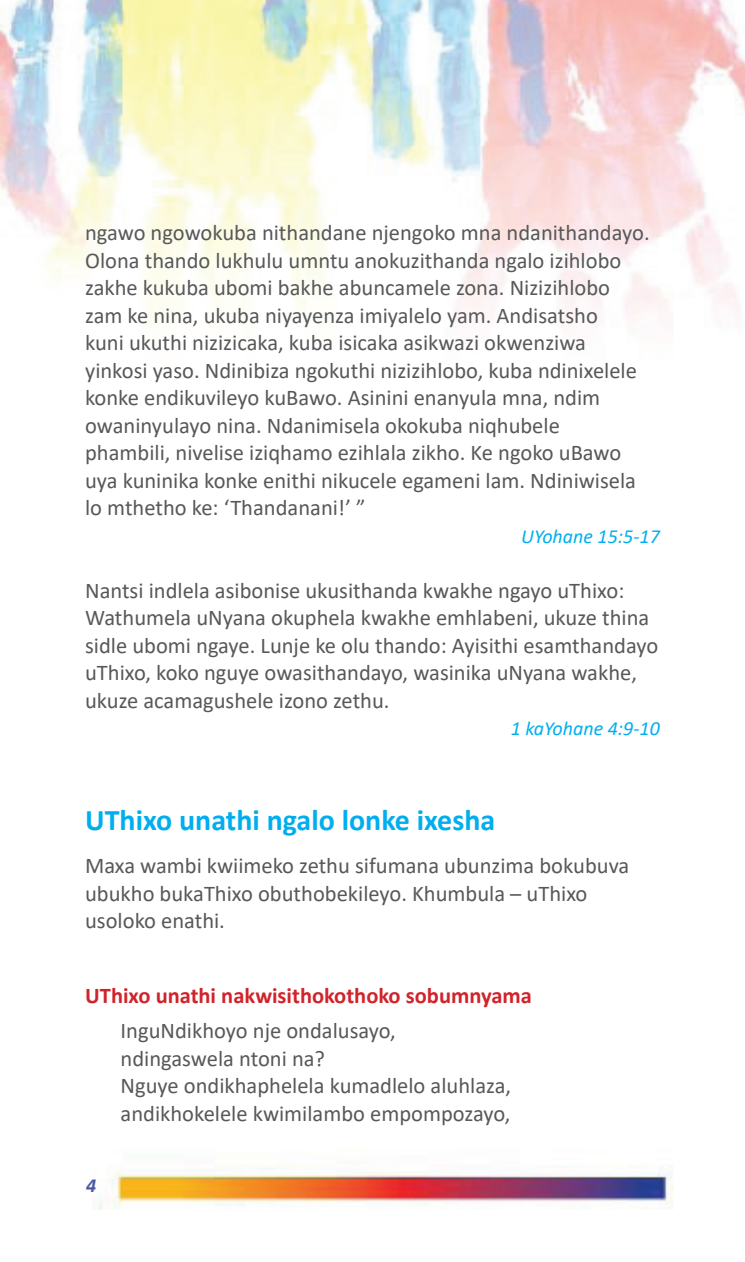
<style>
.page{position:relative;width:745px;height:1262px;background:#fff}
.page>*{position:absolute;margin:0;border:0;box-sizing:border-box;transform-origin:0 0}
.t1{font:700 30px "Calibri";color:#00aeef}
.t2{font:22.5px/27.5px "Calibri";color:#57585a}
.t3{font:700 22.5px "Calibri";color:#d1232a}
.t4{font:italic 20px "Calibri";color:#00aeef}
.t5{font:italic 700 20px "Calibri";color:#4c59a5}
</style>
<div class="page">
<img style="left:0;top:0;width:744px;height:1210px">
<p class="t2" style="left:85px;top:218px;width:565px">ngawo ngowokuba nithandane njengoko mna ndanithandayo.<br>Olona thando lukhulu umntu anokuzithanda ngalo izihlobo zakhe kukuba ubomi bakhe abuncamele zona. Nizizihlobo zam ke nina, ukuba niyayenza imiyalelo yam. Andisatsho<br>kuni ukuthi nizizicaka, kuba isicaka asikwazi okwenziwa yinkosi yaso. Ndinibiza ngokuthi nizizihlobo, kuba ndinixelele konke endikuvileyo kuBawo. Asinini enanyula mna, ndim owaninyulayo nina. Ndanimisela okokuba niqhubele phambili, nivelise iziqhamo ezihlala zikho. Ke ngoko uBawo uya kuninika konke enithi nikucele egameni lam. Ndiniwisela lo mthetho ke: ‘Thandanani!’ ”</p>
<p class="t4" style="left:521px;top:522px;width:140px">UYohane 15:5-17</p>
<p class="t2" style="left:85px;top:576px;width:574px">Nantsi indlela asibonise ukusithanda kwakhe ngayo uThixo:<br>Wathumela uNyana okuphela kwakhe emhlabeni, ukuze thina sidle ubomi ngaye. Lunje ke olu thando: Ayisithi esamthandayo uThixo, koko nguye owasithandayo, wasinika uNyana wakhe, ukuze acamagushele izono zethu.</p>
<p class="t4" style="left:510px;top:715px;width:150px">1 kaYohane 4:9-10</p>
<h1 class="t1" style="left:85px;top:799px;width:411px">UThixo unathi ngalo lonke ixesha</h1>
<p class="t2" style="left:85px;top:851px;width:545px">Maxa wambi kwiimeko zethu sifumana ubunzima bokubuva ubukho bukaThixo obuthobekileyo. Khumbula – uThixo usoloko enathi.</p>
<p class="t3" style="left:85px;top:979px;width:448px">UThixo unathi nakwisithokothoko sobumnyama</p>
<p class="t2" style="left:120px;top:1016px;width:392px">InguNdikhoyo nje ondalusayo, ndingaswela ntoni na?<br>Nguye ondikhaphelela kumadlelo aluhlaza, andikhokelele kwimilambo empompozayo,</p>
<p class="t5" style="left:86px;top:1171px;width:12px">4</p>
</div>
